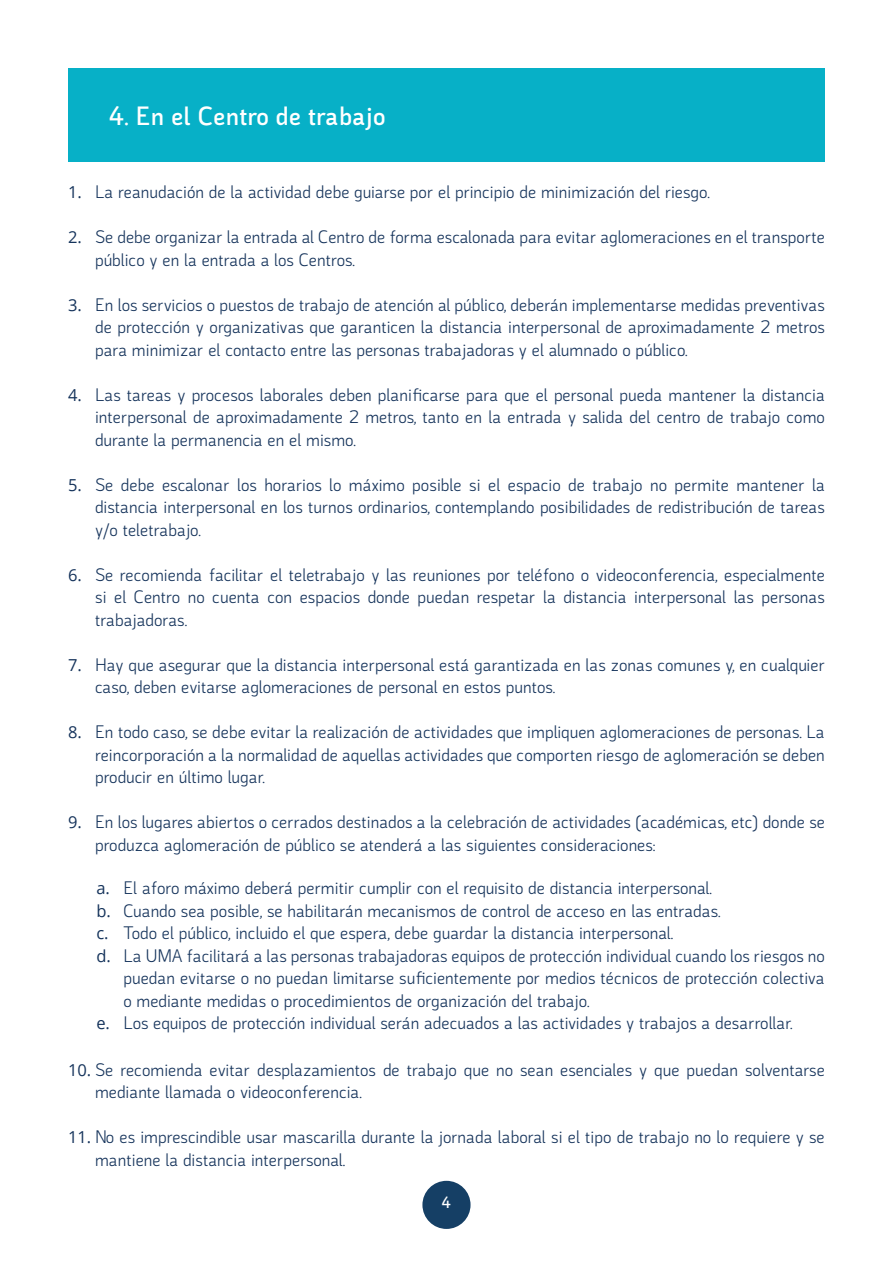
<style>
.page{position:relative;width:893px;height:1263px;background:#fff}
.page>*{position:absolute;margin:0;border:0;box-sizing:border-box;transform-origin:0 0}
.t1{font:27px "Malacitana Sans Bold";color:#fff}
.NUMEROS{font:18.75px/22.5px "Malacitana Sans Regular";color:#15335b}
.Estilo_de_párrafo_1{font:18.75px/22.5px "Malacitana Sans Regular";color:#15335b;text-align:justify}
.t2{font:16.5px "Malacitana Sans Bold";color:#fff}
.s1{font-family:"Open Sans";font-size:16.5px}
</style>
<div class="page">
<div style="left:422px;top:1181px;width:49px;height:48px;background:#153f65;border-radius:50%"></div>
<div style="left:68px;top:68px;width:757px;height:94px;background:#07b0c7"></div>
<p class="t1" style="left:109px;top:97px;width:278px">4. En el Centro de trabajo</p>
<p class="NUMEROS" style="left:68px;top:179px;width:643px"><span class="s1">1.</span> La reanudación de la actividad debe guiarse por el principio de minimización del riesgo.</p>
<p class="NUMEROS" style="left:95px;top:224px;width:731px;text-indent:-27px"><span class="s1">2.</span> Se debe organizar la entrada al Centro de forma escalonada para evitar aglomeraciones en el transporte público y en la entrada a los Centros.</p>
<p class="NUMEROS" style="left:95px;top:292px;width:731px;text-align:justify;text-indent:-27px"><span class="s1">3.</span> En los servicios o puestos de trabajo de atención al público, deberán implementarse medidas preventivas de protección y organizativas que garanticen la distancia interpersonal de aproximadamente 2 metros para minimizar el contacto entre las personas trabajadoras y el alumnado o público.</p>
<p class="NUMEROS" style="left:95px;top:382px;width:731px;text-align:justify;text-indent:-27px"><span class="s1">4.</span> Las tareas y procesos laborales deben planificarse para que el personal pueda mantener la distancia interpersonal de aproximadamente 2 metros, tanto en la entrada y salida del centro de trabajo como durante la permanencia en el mismo.</p>
<p class="NUMEROS" style="left:95px;top:472px;width:731px;text-align:justify;text-indent:-27px"><span class="s1">5.</span> Se debe escalonar los horarios lo máximo posible si el espacio de trabajo no permite mantener la distancia interpersonal en los turnos ordinarios, contemplando posibilidades de redistribución de tareas y/o teletrabajo.</p>
<p class="NUMEROS" style="left:95px;top:562px;width:731px;text-align:justify;text-indent:-27px"><span class="s1">6.</span> Se recomienda facilitar el teletrabajo y las reuniones por teléfono o videoconferencia, especialmente si el Centro no cuenta con espacios donde puedan respetar la distancia interpersonal las personas trabajadoras.</p>
<p class="NUMEROS" style="left:95px;top:652px;width:731px;text-indent:-27px"><span class="s1">7.</span> Hay que asegurar que la distancia interpersonal está garantizada en las zonas comunes y, en cualquier caso, deben evitarse aglomeraciones de personal en estos puntos.</p>
<p class="NUMEROS" style="left:95px;top:719px;width:731px;text-align:justify;text-indent:-27px"><span class="s1">8.</span> En todo caso, se debe evitar la realización de actividades que impliquen aglomeraciones de personas. La reincorporación a la normalidad de aquellas actividades que comporten riesgo de aglomeración se deben producir en último lugar.</p>
<p class="NUMEROS" style="left:95px;top:809px;width:731px;text-indent:-27px"><span class="s1">9.</span> En los lugares abiertos o cerrados destinados a la celebración de actividades (académicas, etc) donde se produzca aglomeración de público se atenderá a las siguientes consideraciones:</p>
<p class="Estilo_de_párrafo_1" style="left:96px;top:875px;width:617px"><span class="s1">a.</span> El aforo máximo deberá permitir cumplir con el requisito de distancia interpersonal.</p>
<p class="Estilo_de_párrafo_1" style="left:96px;top:897px;width:626px"><span class="s1">b.</span> Cuando sea posible, se habilitarán mecanismos de control de acceso en las entradas.</p>
<p class="Estilo_de_párrafo_1" style="left:96px;top:920px;width:578px"><span class="s1">c.</span> Todo el público, incluido el que espera, debe guardar la distancia interpersonal.</p>
<p class="Estilo_de_párrafo_1" style="left:123px;top:942px;width:703px;text-indent:-27px"><span class="s1">d.</span> La UMA facilitará a las personas trabajadoras equipos de protección individual cuando los riesgos no puedan evitarse o no puedan limitarse suficientemente por medios técnicos de protección colectiva o mediante medidas o procedimientos de organización del trabajo.</p>
<p class="Estilo_de_párrafo_1" style="left:96px;top:1010px;width:698px"><span class="s1">e.</span> Los equipos de protección individual serán adecuados a las actividades y trabajos a desarrollar.</p>
<p class="NUMEROS" style="left:95px;top:1057px;width:731px;text-indent:-27px"><span class="s1">10.</span> Se recomienda evitar desplazamientos de trabajo que no sean esenciales y que puedan solventarse mediante llamada o videoconferencia.</p>
<p class="NUMEROS" style="left:95px;top:1124px;width:731px;text-indent:-27px"><span class="s1">11.</span> No es imprescindible usar mascarilla durante la jornada laboral si el tipo de trabajo no lo requiere y se mantiene la distancia interpersonal.</p>
<p class="t2" style="left:442px;top:1191px;width:11px">4</p>
</div>
